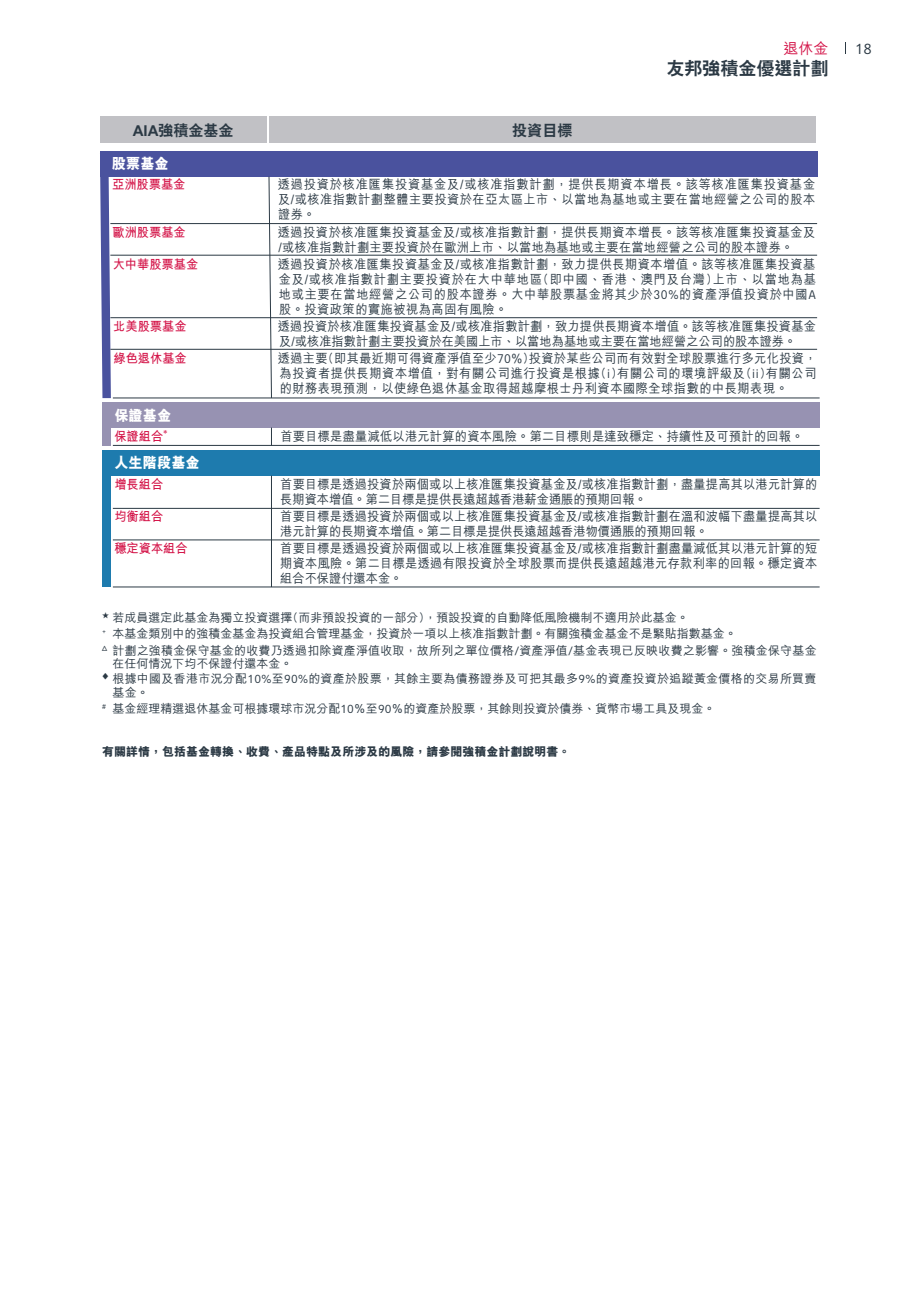
<style>
.page{position:relative;width:915px;height:1293px;background:#fff}
.page>*{position:absolute;margin:0;border:0;box-sizing:border-box;transform-origin:0 0}
.t1{font:800 18px "C Hei 2 HK";color:#2b3944}
.t2{font:800 15px "M Hei HK";color:#fff;scale:.95 1}
.t3{font:800 15px "C Hei 2 HK";color:#2b3944}
.t4{font:500 15px "M Hei HK";color:#d31045}
.t5{font:15px "AIA Everest";color:#2b3944}
.t6{font:500 12.9px/15px "M Hei HK";letter-spacing:.02em;color:#2b3944;text-align:justify;scale:.95 1}
.t7{font:700 12.9px "M Hei HK";color:#d31045;scale:.95 1}
.t8{font:500 12px/16.5px "M Hei HK";color:#2b3944}
.t9{font:500 12px/13.5px "M Hei HK";letter-spacing:.025em;color:#2b3944}
.t10{font:800 12px "M Hei HK";color:#2b3944}
.s1{font-family:"AIA Everest";font-weight:400}
</style>
<div class="page">
<div style="left:269px;top:116px;width:546px;height:27px;background:#c1c1c5"></div>
<div style="left:100px;top:116px;width:166px;height:27px;background:#c1c1c5"></div>
<div style="left:102px;top:403px;width:717px;height:25px;background:#9792b2"></div>
<div style="left:102px;top:404px;width:9px;height:41px;background:#9792b2"></div>
<hr style="left:113px;top:445px;width:706px;height:1px;background:#2b3944">
<svg style="left:271px;top:428px;width:1px;height:17px"></svg>
<div style="left:100px;top:151px;width:717px;height:26px;background:#4a529e"></div>
<svg style="left:100px;top:177px;width:11px;height:221px"></svg>
<hr style="left:110px;top:255px;width:707px;height:1px;background:#2b3944">
<hr style="left:110px;top:223px;width:707px;height:1px;background:#2b3944">
<svg style="left:268px;top:176px;width:4px;height:222px"></svg>
<hr style="left:110px;top:317px;width:707px;height:1px;background:#2b3944">
<hr style="left:110px;top:349px;width:707px;height:1px;background:#2b3944">
<hr style="left:113px;top:398px;width:706px;height:1px;background:#2b3944">
<hr style="left:113px;top:587px;width:706px;height:1px;background:#2b3944">
<div style="left:102px;top:450px;width:717px;height:26px;background:#1e7bae"></div>
<div style="left:102px;top:452px;width:9px;height:135px;background:#1e7bae"></div>
<hr style="left:271px;top:476px;width:1px;height:111px;background:#2b3944">
<hr style="left:113px;top:508px;width:706px;height:1px;background:#2b3944">
<hr style="left:113px;top:540px;width:706px;height:1px;background:#2b3944">
<p class="t3" style="left:133px;top:123px;width:102px">AIA強積金基金</p>
<p class="t3" style="left:512px;top:123px;width:61px">投資目標</p>
<p class="t4" style="left:783px;top:37px;width:46px">退休金</p>
<p class="t5" style="left:855px;top:40px;width:18px">18</p>
<h1 class="t1" style="left:666px;top:59px;width:163px">友邦強積金優選計劃</h1>
<p class="t2" style="left:112px;top:156px;width:61px">股票基金</p>
<p class="t7" style="left:112px;top:175px;width:79px">亞洲股票基金</p>
<p class="t6" style="left:278px;top:176px;width:567px">透過投資於核准匯集投資基金及/或核准指數計劃，提供長期資本增長。該等核准匯集投資基金及/或核准指數計劃整體主要投資於在亞太區上市、以當地為基地或主要在當地經營之公司的股本證券。</p>
<p class="t7" style="left:112px;top:222px;width:79px">歐洲股票基金</p>
<p class="t6" style="left:278px;top:223px;width:567px">透過投資於核准匯集投資基金及/或核准指數計劃，提供長期資本增長。該等核准匯集投資基金及/或核准指數計劃主要投資於在歐洲上市、以當地為基地或主要在當地經營之公司的股本證券。</p>
<p class="t7" style="left:113px;top:255px;width:91px">大中華股票基金</p>
<p class="t6" style="left:278px;top:255px;width:568px">透過投資於核准匯集投資基金及/或核准指數計劃，致力提供長期資本增值。該等核准匯集投資基金及/或核准指數計劃主要投資於在大中華地區(即中國、香港、澳門及台灣)上市、以當地為基地或主要在當地經營之公司的股本證券。大中華股票基金將其少於<span class="s1">30%</span>的資產淨值投資於中國<span class="s1">A</span>股。投資政策的實施被視為高固有風險。</p>
<p class="t7" style="left:113px;top:317px;width:79px">北美股票基金</p>
<p class="t6" style="left:278px;top:317px;width:568px">透過投資於核准匯集投資基金及/或核准指數計劃，致力提供長期資本增值。該等核准匯集投資基金及/或核准指數計劃主要投資於在美國上市、以當地為基地或主要在當地經營之公司的股本證券。</p>
<p class="t7" style="left:113px;top:349px;width:79px">綠色退休基金</p>
<p class="t6" style="left:278px;top:350px;width:568px">透過主要(即其最近期可得資產淨值至少<span class="s1">70</span>%)投資於某些公司而有效對全球股票進行多元化投資，為投資者提供長期資本增值，對有關公司進行投資是根據(<span class="s1">i</span>)有關公司的環境評級及(<span class="s1">ii</span>)有關公司的財務表現預測，以使綠色退休基金取得超越摩根士丹利資本國際全球指數的中長期表現。</p>
<p class="t2" style="left:114px;top:408px;width:61px">保證基金</p>
<p class="t7" style="left:114px;top:427px;width:58px">保證組合<sup>*</sup></p>
<p class="t6" style="left:280px;top:428px;width:552px">首要目標是盡量減低以港元計算的資本風險。第二目標則是達致穩定、持續性及可預計的回報。</p>
<p class="t2" style="left:114px;top:455px;width:91px">人生階段基金</p>
<p class="t7" style="left:114px;top:474px;width:53px">增長組合</p>
<p class="t6" style="left:280px;top:475px;width:567px">首要目標是透過投資於兩個或以上核准匯集投資基金及/或核准指數計劃，盡量提高其以港元計算的長期資本增值。第二目標是提供長遠超越香港薪金通脹的預期回報。</p>
<p class="t7" style="left:114px;top:507px;width:53px">均衡組合</p>
<p class="t6" style="left:280px;top:507px;width:567px">首要目標是透過投資於兩個或以上核准匯集投資基金及/或核准指數計劃在溫和波幅下盡量提高其以港元計算的長期資本增值。第二目標是提供長遠超越香港物價通脹的預期回報。</p>
<p class="t7" style="left:114px;top:539px;width:79px">穩定資本組合</p>
<p class="t6" style="left:280px;top:540px;width:567px">首要目標是透過投資於兩個或以上核准匯集投資基金及/或核准指數計劃盡量減低其以港元計算的短期資本風險。第二目標是透過有限投資於全球股票而提供長遠超越港元存款利率的回報。穩定資本組合不保證付還本金。</p>
<p class="t8" style="left:101px;top:608px;width:717px"><sup>★</sup> 若成員選定此基金為獨立投資選擇(而非預設投資的一部分)，預設投資的自動降低風險機制不適用於此基金。<br><sup>+</sup> 本基金類別中的強積金基金為投資組合管理基金，投資於一項以上核准指數計劃。有關強積金基金不是緊貼指數基金。<br><sup>Δ</sup> 計劃之強積金保守基金的收費乃透過扣除資產淨值收取，故所列之單位價格<span class="s1">/</span>資產淨值<span class="s1">/</span>基金表現已反映收費之影響。強積金保守基金</p>
<p class="t8" style="left:112px;top:655px;width:181px">在任何情況下均不保證付還本金。</p>
<p class="t9" style="left:112px;top:671px;width:705px;text-indent:-10px"><sup>◆</sup> 根據中國及香港市況分配<span class="s1">10%</span>至<span class="s1">90%</span>的資產於股票，其餘主要為債務證券及可把其最多<span class="s1">9%</span>的資產投資於追蹤黃金價格的交易所買賣基金。</p>
<p class="t8" style="left:102px;top:700px;width:615px"><sup>#</sup> 基金經理精選退休基金可根據環球市況分配<span class="s1">10</span>％至<span class="s1">90</span>％的資產於股票，其餘則投資於債券、貨幣市場工具及現金。</p>
<p class="t10" style="left:102px;top:745px;width:470px">有關詳情，包括基金轉換、收費、產品特點及所涉及的風險，請參閱強積金計劃說明書。</p>
</div>
